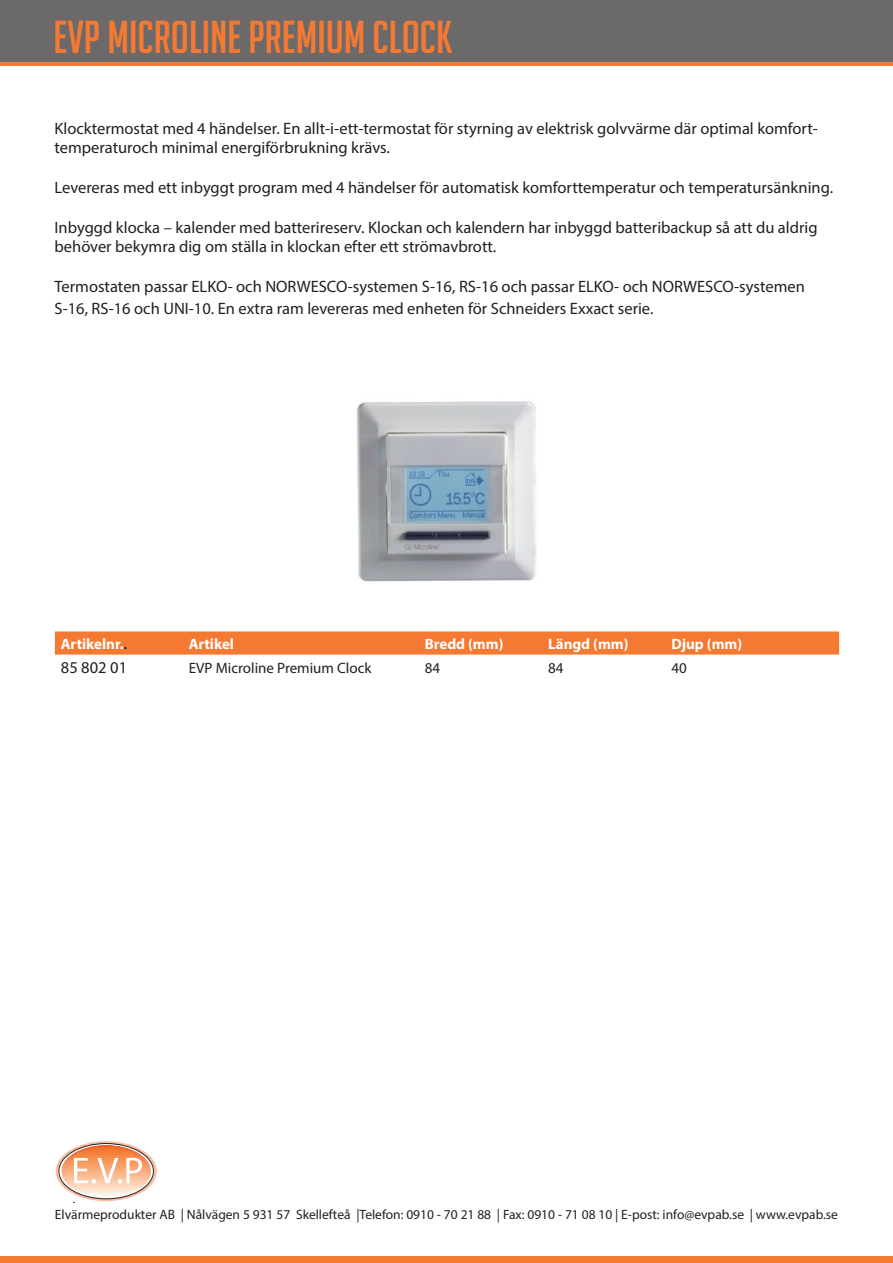
<style>
.page{position:relative;width:893px;height:1263px;background:#fff}
.page>*{position:absolute;margin:0;border:0;box-sizing:border-box;transform-origin:0 0}
.t1{font:45px "Big Noodle Titling";color:#f47933}
.t2{font:16.5px/19.8px "Myriad Pro";color:#221f1f}
.t3{font:700 15px "Myriad Pro";color:#fff}
.t4{font:15px "Myriad Pro";color:#221f1f}
.t5{font:13.5px "Myriad Pro";color:#221f1f}
.s1{font-size:12px;color:#221f1f}
</style>
<div class="page">
<div style="left:0;top:0;width:893px;height:66px;background:#6b6969"></div>
<div style="left:0;top:1256px;width:893px;height:7px;background:#f47933"></div>
<div style="left:56px;top:1141px;width:101px;height:60px;border:2px solid #fabd9f;border-radius:50%"></div>
<div style="left:59px;top:1143px;width:95px;height:56px;border:1px solid #221f1f;border-radius:50%"></div>
<img style="left:61px;top:1145px;width:90px;height:45px">
<img style="left:66px;top:1146px;width:80px;height:51px">
<svg style="left:74px;top:1158px;width:68px;height:26px"></svg>
<hr style="left:0;top:62px;width:893px;height:4px;background:#f47933">
<svg style="left:55px;top:631px;width:784px;height:24px;background:#f47e3a"></svg>
<img style="left:356px;top:401px;width:180px;height:181px">
<h1 class="t1" style="left:54px;top:11px;width:401px">EVP MICROLINE PREMIUM CLOCK</h1>
<p class="t2" style="left:55px;top:120px;width:765px">Klocktermostat med 4 händelser. En allt-i-ett-termostat för styrning av elektrisk golvvärme där optimal komfort&shy;temperaturoch minimal energiförbrukning krävs.</p>
<p class="t2" style="left:55px;top:179px;width:780px">Levereras med ett inbyggt program med 4 händelser för automatisk komforttemperatur och temperatursänkning.</p>
<p class="t2" style="left:55px;top:219px;width:765px">Inbyggd klocka – kalender med batterireserv. Klockan och kalendern har inbyggd batteribackup så att du aldrig behöver bekymra dig om ställa in klockan efter ett strömavbrott.</p>
<p class="t2" style="left:55px;top:277px;width:752px;line-height:21.6px">Termostaten passar ELKO- och NORWESCO-systemen S-16, RS-16 och passar ELKO- och NORWESCO-systemen<br>S-16, RS-16 och UNI-10. En extra ram levereras med enheten för Schneiders Exxact serie.</p>
<p class="t3" style="left:61px;top:638px;width:67px">Artikelnr.<span class="s1">.</span></p>
<p class="t3" style="left:189px;top:638px;width:47px">Artikel</p>
<p class="t3" style="left:425px;top:638px;width:80px">Bredd (mm)</p>
<p class="t3" style="left:548px;top:638px;width:82px">Längd (mm)</p>
<p class="t3" style="left:671px;top:638px;width:72px">Djup (mm)</p>
<p class="t2" style="left:61px;top:659px;width:68px">85 802 01</p>
<p class="t4" style="left:189px;top:662px;width:184px">EVP Microline Premium Clock</p>
<p class="t4" style="left:425px;top:662px;width:17px">84</p>
<p class="t4" style="left:548px;top:662px;width:17px">84</p>
<p class="t4" style="left:671px;top:662px;width:17px">40</p>
<p class="t5" style="left:55px;top:1209px;width:784px">Elvärmeprodukter AB | Nålvägen 5 931 57 Skellefteå |Telefon: 0910 - 70 21 88 | Fax: 0910 - 71 08 10 | E-post: info@evpab.se | www.evpab.se</p>
</div>
